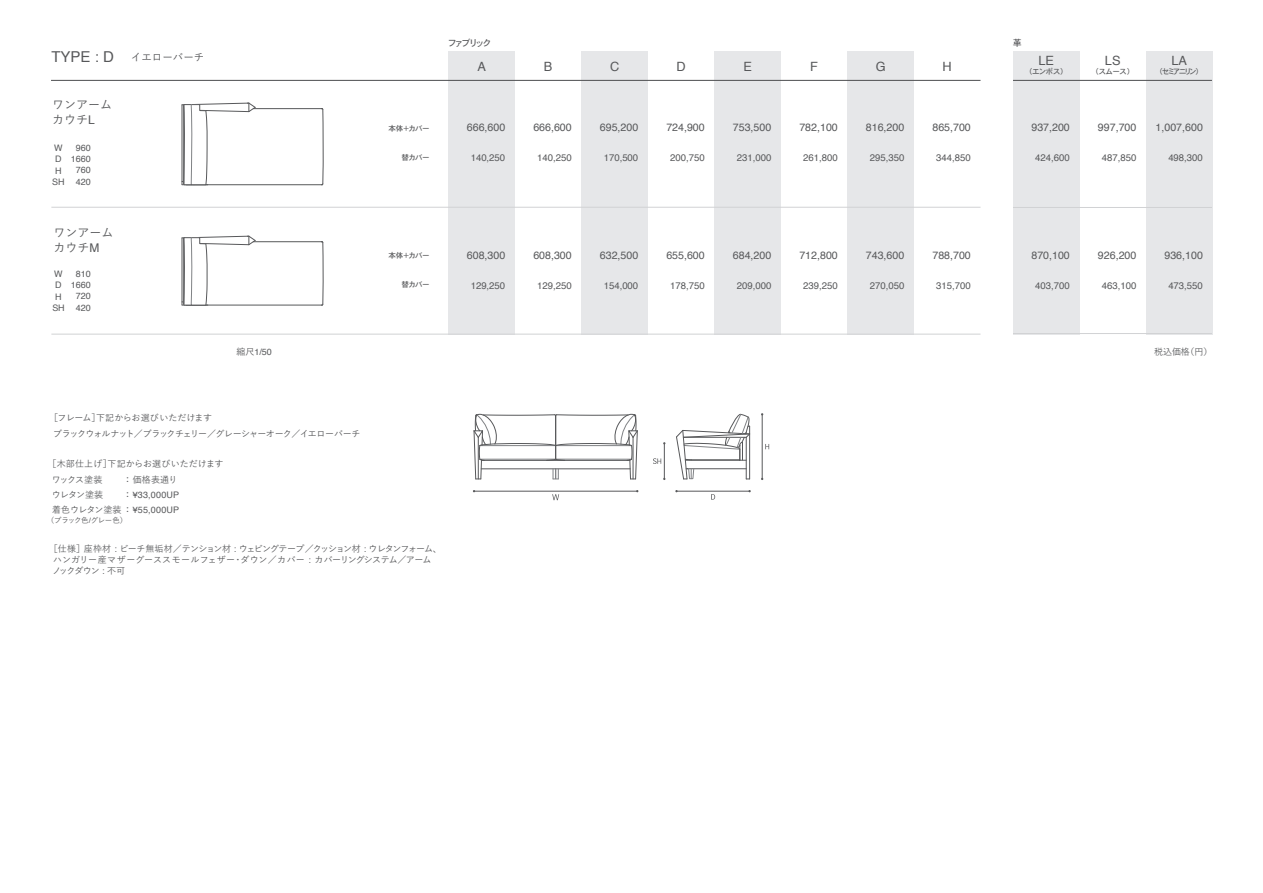
<style>
.page{position:relative;width:1263px;height:893px;background:#fff}
.page>*{position:absolute;margin:0;border:0;box-sizing:border-box;transform-origin:0 0}
.t1{font:15px "Helvetica";color:#57585a}
.t2{font:12.75px "Helvetica";color:#57585a}
.t3{font:500 12px/15px "Yu Go";color:#57585a}
.t4{font:10.65px "Helvetica";color:#57585a}
.t5{font:500 10.5px "Yu Go";color:#57585a}
.t6{font:9.6px "Helvetica";color:#57585a}
.t7{font:500 9px/11.2px "Yu Go";letter-spacing:-.045em;color:#57585a}
.t8{font:9px/11.2px "Helvetica";color:#57585a;text-align:center}
.t9{font:500 9px/15.1px "Yu Go";letter-spacing:-.01em;color:#57585a}
.t10{font:9px "Osaka";color:#57585a}
.t11{font:7.5px "Osaka";color:#57585a}
.t12{font:500 7.5px "Yu Go";letter-spacing:-.04em;color:#57585a}
.s1{font-family:"Helvetica";font-weight:400}
.s2{font-family:"Yu Go";font-weight:500}
</style>
<div class="page">
<div style="left:448px;top:51px;width:67px;height:283px;background:#e6e7e9"></div>
<div style="left:581px;top:51px;width:67px;height:283px;background:#e6e7e9"></div>
<div style="left:714px;top:51px;width:67px;height:283px;background:#e6e7e9"></div>
<div style="left:847px;top:51px;width:67px;height:283px;background:#e6e7e9"></div>
<div style="left:1013px;top:51px;width:66px;height:283px;background:#e6e7e9"></div>
<div style="left:1146px;top:51px;width:66px;height:283px;background:#e6e7e9"></div>
<hr style="left:51px;top:80px;width:929px;height:1px;background:#57585a">
<hr style="left:1013px;top:80px;width:199px;height:1px;background:#57585a">
<hr style="left:51px;top:207px;width:929px;height:1px;background:#d1d2d4">
<hr style="left:51px;top:334px;width:929px;height:1px;background:#d1d2d4">
<hr style="left:1013px;top:207px;width:199px;height:1px;background:#d1d2d4">
<hr style="left:1013px;top:333px;width:199px;height:1px;background:#d1d2d4">
<hr style="left:182px;top:184px;width:140px;height:1px;background:#57585a">
<hr style="left:253px;top:108px;width:68px;height:1px;background:#57585a">
<svg style="left:182px;top:102px;width:74px;height:83px"></svg>
<svg style="left:321px;top:108px;width:3px;height:77px"></svg>
<hr style="left:182px;top:305px;width:140px;height:1px;background:#57585a">
<hr style="left:253px;top:241px;width:68px;height:1px;background:#57585a">
<svg style="left:182px;top:235px;width:74px;height:71px"></svg>
<svg style="left:321px;top:241px;width:3px;height:65px"></svg>
<svg style="left:473px;top:414px;width:165px;height:66px"></svg>
<svg style="left:676px;top:414px;width:74px;height:66px"></svg>
<svg style="left:711px;top:494px;width:4px;height:6px"></svg>
<hr style="left:676px;top:491px;width:74px;height:1px;background:#57585a">
<svg style="left:552px;top:494px;width:7px;height:6px"></svg>
<hr style="left:474px;top:491px;width:163px;height:1px;background:#57585a">
<svg style="left:653px;top:458px;width:8px;height:6px"></svg>
<hr style="left:664px;top:443px;width:1px;height:36px;background:#57585a">
<svg style="left:765px;top:444px;width:4px;height:5px"></svg>
<hr style="left:762px;top:414px;width:1px;height:65px;background:#57585a">
<h1 class="t1" style="left:51px;top:50px;width:64px">TYPE : D</h1>
<h3 class="t3" style="left:52px;top:96px;width:62px">ワンアームカウチ<span class="s1">L</span></h3>
<p class="t8" style="left:71px;top:143px;width:21px">960<br>1660<br>760<br>420</p>
<p class="t8" style="left:52px;top:143px;width:14px">W<br>D<br>H<br>SH</p>
<h3 class="t3" style="left:54px;top:223px;width:62px">ワンアームカウチ<span class="s1">M</span></h3>
<p class="t8" style="left:71px;top:269px;width:21px">810<br>1660<br>720<br>420</p>
<p class="t8" style="left:52px;top:269px;width:14px">W<br>D<br>H<br>SH</p>
<p class="t5" style="left:131px;top:47px;width:75px">イエローバーチ</p>
<p class="t8" style="left:236px;top:347px;width:37px"><span class="s2">縮尺</span>1/50</p>
<p class="t10" style="left:448px;top:37px;width:44px">ファブリック</p>
<h2 class="t2" style="left:477px;top:61px;width:10px">A</h2>
<h2 class="t2" style="left:544px;top:61px;width:10px">B</h2>
<h2 class="t2" style="left:610px;top:61px;width:11px">C</h2>
<h2 class="t2" style="left:676px;top:61px;width:11px">D</h2>
<h2 class="t2" style="left:743px;top:61px;width:10px">E</h2>
<h2 class="t2" style="left:810px;top:61px;width:9px">F</h2>
<h2 class="t2" style="left:876px;top:61px;width:11px">G</h2>
<h2 class="t2" style="left:942px;top:61px;width:11px">H</h2>
<p class="t11" style="left:388px;top:123px;width:43px">本体＋カバー</p>
<p class="t11" style="left:401px;top:152px;width:29px">替カバー</p>
<p class="t4" style="left:467px;top:123px;width:40px">666,600</p>
<p class="t6" style="left:471px;top:154px;width:36px">140,250</p>
<p class="t4" style="left:533px;top:123px;width:40px">666,600</p>
<p class="t6" style="left:537px;top:154px;width:36px">140,250</p>
<p class="t4" style="left:600px;top:123px;width:40px">695,200</p>
<p class="t6" style="left:604px;top:154px;width:36px">170,500</p>
<p class="t4" style="left:666px;top:123px;width:40px">724,900</p>
<p class="t6" style="left:670px;top:154px;width:36px">200,750</p>
<p class="t4" style="left:733px;top:123px;width:40px">753,500</p>
<p class="t6" style="left:737px;top:154px;width:36px">231,000</p>
<p class="t4" style="left:799px;top:123px;width:40px">782,100</p>
<p class="t6" style="left:803px;top:154px;width:36px">261,800</p>
<p class="t4" style="left:866px;top:123px;width:40px">816,200</p>
<p class="t6" style="left:870px;top:154px;width:36px">295,350</p>
<p class="t4" style="left:932px;top:123px;width:40px">865,700</p>
<p class="t6" style="left:936px;top:154px;width:36px">344,850</p>
<p class="t11" style="left:388px;top:251px;width:43px">本体＋カバー</p>
<p class="t11" style="left:401px;top:280px;width:29px">替カバー</p>
<p class="t4" style="left:467px;top:251px;width:40px">608,300</p>
<p class="t6" style="left:471px;top:281px;width:36px">129,250</p>
<p class="t4" style="left:533px;top:251px;width:40px">608,300</p>
<p class="t6" style="left:537px;top:281px;width:36px">129,250</p>
<p class="t4" style="left:600px;top:251px;width:40px">632,500</p>
<p class="t6" style="left:604px;top:281px;width:36px">154,000</p>
<p class="t4" style="left:666px;top:251px;width:40px">655,600</p>
<p class="t6" style="left:670px;top:281px;width:36px">178,750</p>
<p class="t4" style="left:733px;top:251px;width:40px">684,200</p>
<p class="t6" style="left:737px;top:281px;width:36px">209,000</p>
<p class="t4" style="left:799px;top:251px;width:40px">712,800</p>
<p class="t6" style="left:803px;top:281px;width:36px">239,250</p>
<p class="t4" style="left:866px;top:251px;width:40px">743,600</p>
<p class="t6" style="left:870px;top:281px;width:36px">270,050</p>
<p class="t4" style="left:932px;top:251px;width:40px">788,700</p>
<p class="t6" style="left:936px;top:281px;width:36px">315,700</p>
<p class="t7" style="left:53px;top:409px;width:309px;line-height:15.6px;text-indent:-4px">［フレーム］下記からお選びいただけます<br>ブラックウォルナット／ブラックチェリー／グレーシャーオーク／イエローバーチ</p>
<p class="t9" style="left:52px;top:455px;width:173px;text-indent:-4px">［木部仕上げ］下記からお選びいただけますワックス塗装<br>ウレタン塗装<br>着色ウレタン塗装： <span class="s1">¥55,000UP</span></p>
<p class="t12" style="left:47px;top:513px;width:82px">（ブラック色<span class="s1">/</span>グレー色）</p>
<p class="t7" style="left:123px;top:473px;width:56px">：価格表通り</p>
<p class="t8" style="left:123px;top:490px;width:58px"><span class="s2">：</span> ¥33,000UP</p>
<p class="t7" style="left:52px;top:542px;width:391px;text-indent:-4px">［仕様］座枠材 <span class="s1">:</span> ビーチ無垢材／テンション材 <span class="s1">:</span> ウェビングテープ／クッション材 <span class="s1">:</span> ウレタンフォーム、ハンガリー産マザーグーススモールフェザー・ダウン／カバー <span class="s1">:</span> カバーリングシステム／アームノックダウン <span class="s1">:</span> 不可</p>
<p class="t10" style="left:1013px;top:37px;width:10px">革</p>
<h2 class="t2" style="left:1038px;top:55px;width:17px">LE</h2>
<p class="t11" style="left:1029px;top:66px;width:37px">（エンボス）</p>
<p class="t4" style="left:1031px;top:123px;width:40px">937,200</p>
<p class="t6" style="left:1035px;top:154px;width:36px">424,600</p>
<h2 class="t2" style="left:1105px;top:55px;width:17px">LS</h2>
<h2 class="t2" style="left:1171px;top:55px;width:17px">LA</h2>
<p class="t11" style="left:1095px;top:66px;width:37px">（スムース）</p>
<p class="t11" style="left:1159px;top:66px;width:42px">（セミアニリン）</p>
<p class="t4" style="left:1098px;top:123px;width:40px">997,700</p>
<p class="t4" style="left:1155px;top:123px;width:49px">1,007,600</p>
<p class="t6" style="left:1102px;top:154px;width:36px">487,850</p>
<p class="t6" style="left:1168px;top:154px;width:36px">498,300</p>
<p class="t4" style="left:1031px;top:251px;width:40px">870,100</p>
<p class="t6" style="left:1035px;top:281px;width:36px">403,700</p>
<p class="t4" style="left:1098px;top:251px;width:40px">926,200</p>
<p class="t6" style="left:1102px;top:281px;width:36px">463,100</p>
<p class="t4" style="left:1164px;top:251px;width:40px">936,100</p>
<p class="t6" style="left:1168px;top:281px;width:36px">473,550</p>
<p class="t7" style="left:1154px;top:345px;width:60px">税込価格（円）</p>
</div>
